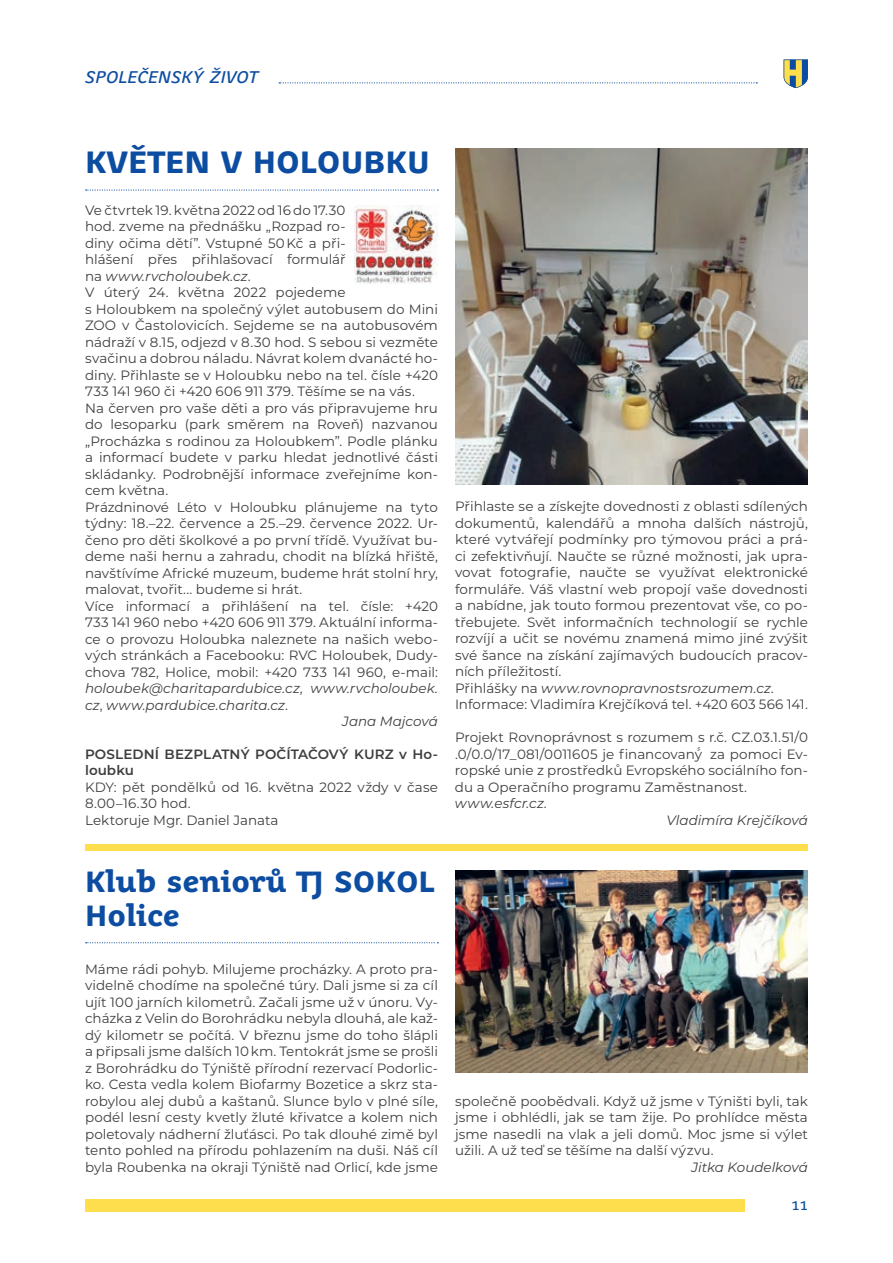
<style>
.page{position:relative;width:893px;height:1263px;background:#fff}
.page>*{position:absolute;margin:0;border:0;box-sizing:border-box;transform-origin:0 0}
.t1{font:700 30px "Juvenis Text";color:#0d4da1}
.t2{font:700 28.5px/34.2px "Juvenis Text";color:#0d4da1}
.t3{font:italic 16.5px "Juvenis Text";letter-spacing:.005em;color:#0d4da1}
.t4{font:13.5px/16.5px "Montserrat";color:#3e3e3f}
.t5{font:italic 13.5px "Montserrat";color:#3e3e3f}
.t6{font:600 13.5px/16.5px "Montserrat";letter-spacing:.01em;color:#3e3e3f}
.t7{font:13.5px "Juvenis Text";color:#0d4da1}
.s1{font-style:normal}
.s2{font-style:italic}
</style>
<div class="page">
<div style="left:85px;top:1199px;width:659px;height:13px;background:#ffde4e"></div>
<svg style="left:279px;top:82px;width:478px;height:1px"></svg>
<svg style="left:784px;top:60px;width:24px;height:28px"></svg>
<svg style="left:86px;top:189px;width:352px;height:2px"></svg>
<svg style="left:86px;top:942px;width:352px;height:1px"></svg>
<img style="left:455px;top:871px;width:353px;height:201px">
<img style="left:354px;top:206px;width:84px;height:78px">
<img style="left:455px;top:149px;width:353px;height:336px">
<div style="left:85px;top:844px;width:723px;height:7px;background:#ffde4e"></div>
<p class="t3" style="left:85px;top:66px;width:175px">SPOLEČENSKÝ ŽIVOT</p>
<h1 class="t1" style="left:85px;top:143px;width:346px">KVĚTEN V HOLOUBKU</h1>
<p class="t4" style="left:85px;top:201px;width:262px">Ve čtvrtek 19. května 2022 od 16 do 17.30</p>
<p class="t4" style="left:85px;top:217px;width:262px">hod. zveme na přednášku „Rozpad ro-</p>
<p class="t4" style="left:85px;top:234px;width:262px">diny očima dětí”. Vstupné 50 Kč a při-</p>
<p class="t4" style="left:85px;top:250px;width:262px">hlášení přes přihlašovací formulář</p>
<p class="t5" style="left:85px;top:266px;width:167px"><span class="s1">na</span> www.rvcholoubek.cz<span class="s1">.</span></p>
<p class="t4" style="left:85px;top:283px;width:262px">V úterý 24. května 2022 pojedeme</p>
<p class="t4" style="left:85px;top:300px;width:354px">s Holoubkem na společný výlet autobusem do Mini</p>
<p class="t4" style="left:85px;top:316px;width:354px">ZOO v Častolovicích. Sejdeme se na autobusovém</p>
<p class="t4" style="left:85px;top:333px;width:354px">nádraží v 8.15, odjezd v 8.30 hod. S sebou si vezměte</p>
<p class="t4" style="left:85px;top:349px;width:354px">svačinu a dobrou náladu. Návrat kolem dvanácté ho-</p>
<p class="t4" style="left:85px;top:366px;width:354px">diny. Přihlaste se v Holoubku nebo na tel. čísle +420</p>
<p class="t4" style="left:85px;top:382px;width:331px">733 141 960 či +420 606 911 379. Těšíme se na vás.</p>
<p class="t4" style="left:85px;top:399px;width:354px">Na červen pro vaše děti a pro vás připravujeme hru</p>
<p class="t4" style="left:85px;top:415px;width:354px">do lesoparku (park směrem na Roveň) nazvanou</p>
<p class="t4" style="left:85px;top:432px;width:354px">„Procházka s rodinou za Holoubkem”. Podle plánku</p>
<p class="t4" style="left:85px;top:448px;width:354px">a informací budete v parku hledat jednotlivé části</p>
<p class="t4" style="left:85px;top:465px;width:354px">skládanky. Podrobnější informace zveřejníme kon-</p>
<p class="t4" style="left:85px;top:481px;width:85px">cem května.</p>
<p class="t4" style="left:85px;top:498px;width:354px">Prázdninové Léto v Holoubku plánujeme na tyto</p>
<p class="t4" style="left:85px;top:514px;width:354px">týdny: 18.–22. července a 25.–29. července 2022. Ur-</p>
<p class="t4" style="left:85px;top:531px;width:354px">čeno pro děti školkové a po první třídě. Využívat bu-</p>
<p class="t4" style="left:85px;top:547px;width:354px">deme naši hernu a zahradu, chodit na blízká hřiště,</p>
<p class="t4" style="left:85px;top:564px;width:354px">navštívíme Africké muzeum, budeme hrát stolní hry,</p>
<p class="t4" style="left:85px;top:580px;width:219px">malovat, tvořit... budeme si hrát.</p>
<p class="t4" style="left:85px;top:597px;width:354px">Více informací a přihlášení na tel. čísle: +420</p>
<p class="t4" style="left:85px;top:613px;width:354px">733 141 960 nebo +420 606 911 379. Aktuální informa-</p>
<p class="t4" style="left:85px;top:630px;width:354px">ce o provozu Holoubka naleznete na našich webo-</p>
<p class="t4" style="left:85px;top:646px;width:354px">vých stránkách a Facebooku: RVC Holoubek, Dudy-</p>
<p class="t4" style="left:85px;top:663px;width:354px">chova 782, Holice, mobil: +420 733 141 960, e-mail:</p>
<p class="t5" style="left:85px;top:679px;width:354px">holoubek@charitapardubice.cz<span class="s1">,</span> www.rvcholoubek.</p>
<p class="t5" style="left:85px;top:695px;width:204px">cz<span class="s1">,</span> www.pardubice.charita.cz<span class="s1">.</span></p>
<p class="t5" style="left:342px;top:712px;width:97px">Jana Majcová</p>
<p class="t6" style="left:85px;top:745px;width:354px">POSLEDNÍ BEZPLATNÝ POČÍTAČOVÝ KURZ v Ho&shy;loubku</p>
<p class="t4" style="left:85px;top:778px;width:354px">KDY: pět pondělků od 16. května 2022 vždy v čase<br>8.00–16.30 hod.<br>Lektoruje Mgr. Daniel Janata</p>
<h2 class="t2" style="left:85px;top:864px;width:351px">Klub seniorů TJ SOKOL<br>Holice</h2>
<p class="t4" style="left:85px;top:960px;width:354px;text-align:justify">Máme rádi pohyb. Milujeme procházky. A proto pra&shy;videlně chodíme na společné túry. Dali jsme si za cíl ujít 100 jarních kilometrů. Začali jsme už v únoru. Vy&shy;cházka z Velin do Borohrádku nebyla dlouhá, ale kaž&shy;dý kilometr se počítá. V březnu jsme do toho šlápli a připsali jsme dalších 10 km. Tentokrát jsme se prošli z Borohrádku do Týniště přírodní rezervací Podorlic&shy;ko. Cesta vedla kolem Biofarmy Bozetice a skrz sta&shy;robylou alej dubů a kaštanů. Slunce bylo v plné síle, podél lesní cesty kvetly žluté křivatce a kolem nich poletovaly nádherní žluťásci. Po tak dlouhé zimě byl tento pohled na přírodu pohlazením na duši. Náš cíl byla Roubenka na okraji Týniště nad Orlicí, kde jsme</p>
<p class="t4" style="left:455px;top:498px;width:354px">Přihlaste se a získejte dovednosti z oblasti sdílených dokumentů, kalendářů a mnoha dalších nástrojů, které vytvářejí podmínky pro týmovou práci a prá&shy;ci zefektivňují. Naučte se různé možnosti, jak upra&shy;vovat fotografie, naučte se využívat elektronické formuláře. Váš vlastní web propojí vaše dovednosti a nabídne, jak touto formou prezentovat vše, co po&shy;třebujete. Svět informačních technologií se rychle rozvíjí a učit se novému znamená mimo jiné zvýšit své šance na získání zajímavých budoucích pracov&shy;ních příležitostí.<br>Přihlášky na <span class="s2">www.rovnopravnostsrozumem.cz.<br></span>Informace: Vladimíra Krejčíková tel. +420 603 566 141.</p>
<p class="t4" style="left:455px;top:729px;width:354px">Projekt Rovnoprávnost s rozumem s r.č. CZ.03.1.51/0</p>
<p class="t4" style="left:455px;top:745px;width:354px">.0/0.0/17_081/0011605 je financovaný́ za pomoci Ev-</p>
<p class="t4" style="left:455px;top:762px;width:354px">ropské unie z prostředků Evropského sociálního fon-</p>
<p class="t4" style="left:455px;top:778px;width:294px">du a Operačního programu Zaměstnanost.</p>
<p class="t5" style="left:455px;top:794px;width:93px">www.esfcr.cz<span class="s1">.</span></p>
<p class="t5" style="left:666px;top:811px;width:143px">Vladimíra Krejčíková</p>
<p class="t4" style="left:455px;top:1092px;width:354px;text-align:justify">společně poobědvali. Když už jsme v Týništi byli, tak jsme i obhlédli, jak se tam žije. Po prohlídce města jsme nasedli na vlak a jeli domů. Moc jsme si výlet užili. A už teď se těšíme na další výzvu.</p>
<p class="t5" style="left:691px;top:1157px;width:118px">Jitka Koudelková</p>
<p class="t7" style="left:791px;top:1197px;width:18px">11</p>
</div>
